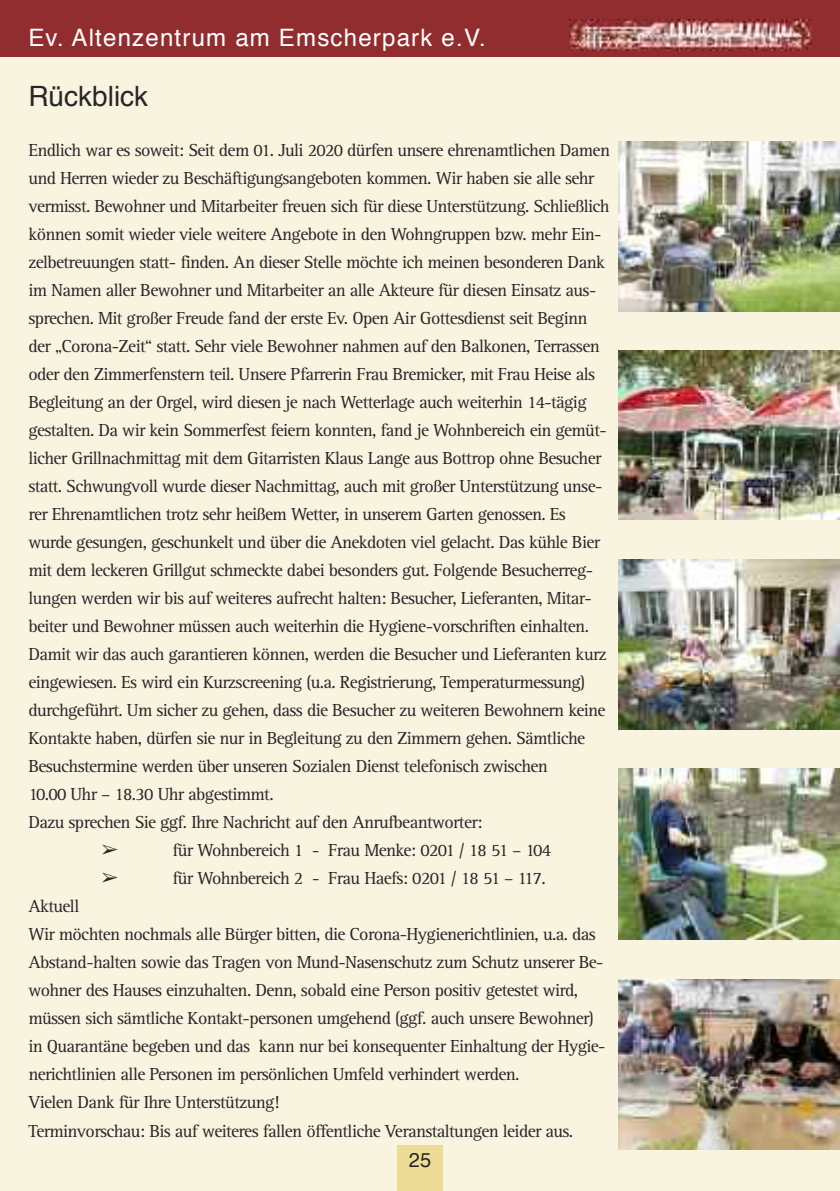
<style>
.page{position:relative;width:840px;height:1191px;background:#fff}
.page>*{position:absolute;margin:0;border:0;box-sizing:border-box;transform-origin:0 0}
.t1{font:28px "Helvetica";color:#272627}
.t2{font:24px "Helvetica";letter-spacing:.05em;color:#fff}
.t3{font:20px "Helvetica";color:#272627}
.t4{font:18px/28px "AT Rotis Serif";letter-spacing:-.035em;color:#272627}
.t5{font:18px "MS Gothic";color:#272627}
</style>
<div class="page">
<div style="left:0;top:0;width:839px;height:1191px;background:#f9f4e0"></div>
<div style="left:397px;top:1145px;width:45px;height:46px;background:#ecdc96"></div>
<div style="left:0;top:0;width:839px;height:57px;background:#922d2f"></div>
<img style="left:569px;top:20px;width:242px;height:30px">
<img style="left:618px;top:142px;width:221px;height:170px">
<img style="left:618px;top:351px;width:221px;height:168px">
<img style="left:618px;top:559px;width:221px;height:171px">
<img style="left:618px;top:769px;width:221px;height:170px">
<img style="left:618px;top:979px;width:221px;height:170px">
<h2 class="t2" style="left:28px;top:28px;width:458px">Ev. Altenzentrum am Emscherpark e.V.</h2>
<h1 class="t1" style="left:28px;top:84px;width:121px">Rückblick</h1>
<p class="t4" style="left:28px;top:138px;width:583px">Endlich war es soweit: Seit dem 01. Juli 2020 dürfen unsere ehrenamtlichen Damen und Herren wieder zu Beschäftigungsangeboten kommen. Wir haben sie alle sehr vermisst. Bewohner und Mitarbeiter freuen sich für diese Unterstützung. Schließlich können somit wieder viele weitere Angebote in den Wohngruppen bzw. mehr Ein&shy;zelbetreuungen statt- finden. An dieser Stelle möchte ich meinen besonderen Dank im Namen aller Bewohner und Mitarbeiter an alle Akteure für diesen Einsatz aus&shy;sprechen. Mit großer Freude fand der erste Ev. Open Air Gottesdienst seit Beginn der „Corona-Zeit“ statt. Sehr viele Bewohner nahmen auf den Balkonen, Terrassen oder den Zimmerfenstern teil. Unsere Pfarrerin Frau Bremicker, mit Frau Heise als Begleitung an der Orgel, wird diesen je nach Wetterlage auch weiterhin 14-tägig gestalten. Da wir kein Sommerfest feiern konnten, fand je Wohnbereich ein gemüt&shy;licher Grillnachmittag mit dem Gitarristen Klaus Lange aus Bottrop ohne Besucher statt. Schwungvoll wurde dieser Nachmittag, auch mit großer Unterstützung unse&shy;rer Ehrenamtlichen trotz sehr heißem Wetter, in unserem Garten genossen. Es wurde gesungen, geschunkelt und über die Anekdoten viel gelacht. Das kühle Bier mit dem leckeren Grillgut schmeckte dabei besonders gut. Folgende Besucherreg&shy;lungen werden wir bis auf weiteres aufrecht halten: Besucher, Lieferanten, Mitar&shy;beiter und Bewohner müssen auch weiterhin die Hygiene-vorschriften einhalten.<br>Damit wir das auch garantieren können, werden die Besucher und Lieferanten kurz eingewiesen. Es wird ein Kurzscreening (u.a. Registrierung, Temperaturmessung) durchgeführt. Um sicher zu gehen, dass die Besucher zu weiteren Bewohnern keine Kontakte haben, dürfen sie nur in Begleitung zu den Zimmern gehen. Sämtliche Besuchstermine werden über unseren Sozialen Dienst telefonisch zwischen<br>10.00 Uhr – 18.30 Uhr abgestimmt.<br>Dazu sprechen Sie ggf. Ihre Nachricht auf den Anrufbeantworter:</p>
<p class="t5" style="left:100px;top:841px;width:19px">➢</p>
<p class="t4" style="left:172px;top:838px;width:380px">für Wohnbereich 1 - Frau Menke: 0201 / 18 51 – 104</p>
<p class="t5" style="left:100px;top:869px;width:19px">➢</p>
<p class="t4" style="left:172px;top:866px;width:375px">für Wohnbereich 2 - Frau Haefs: 0201 / 18 51 – 117.</p>
<p class="t4" style="left:28px;top:894px;width:578px">Aktuell<br>Wir möchten nochmals alle Bürger bitten, die Corona-Hygienerichtlinien, u.a. das Abstand-halten sowie das Tragen von Mund-Nasenschutz zum Schutz unserer Be&shy;wohner des Hauses einzuhalten. Denn, sobald eine Person positiv getestet wird, müssen sich sämtliche Kontakt-personen umgehend (ggf. auch unsere Bewohner) in Quarantäne begeben und das kann nur bei konsequenter Einhaltung der Hygie&shy;nerichtlinien alle Personen im persönlichen Umfeld verhindert werden.<br>Vielen Dank für Ihre Unterstützung!<br>Terminvorschau: Bis auf weiteres fallen öffentliche Veranstaltungen leider aus.</p>
<p class="t3" style="left:408px;top:1151px;width:24px">25</p>
</div>
